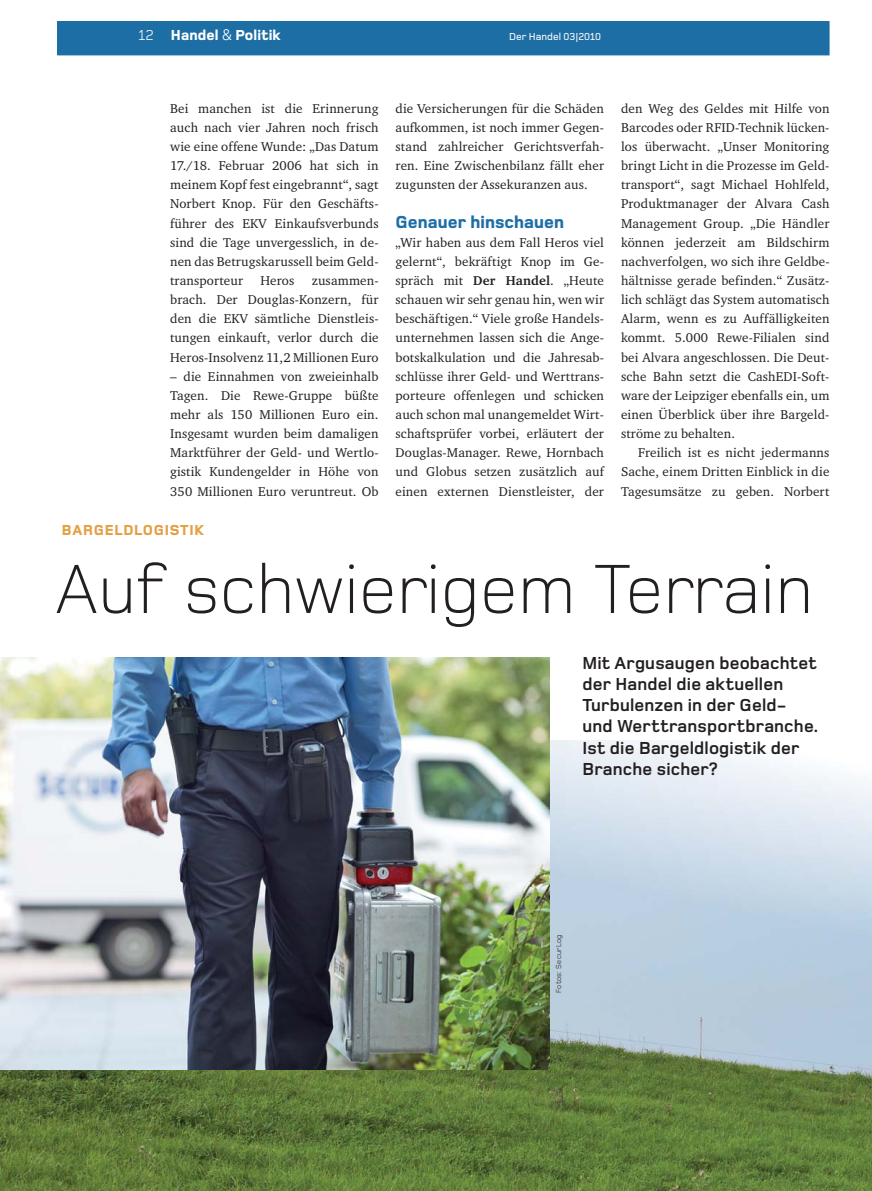
<style>
.page{position:relative;width:872px;height:1191px;background:#fff}
.page>*{position:absolute;margin:0;border:0;box-sizing:border-box;transform-origin:0 0}
.t1{font:300 72px "Foundry Monoline";letter-spacing:-.005em;color:#231f20}
.t2{font:700 18px/21.3px "Foundry Monoline";letter-spacing:.01em;color:#231f20}
.t3{font:800 18px "Foundry Monoline";letter-spacing:.005em;color:#1e6ea6}
.t4{font:800 15px "Foundry Monoline";letter-spacing:.01em;color:#fff}
.t5{font:800 15px "Foundry Monoline";letter-spacing:.05em;color:#e3a045}
.t6{font:13.2px/19.2px "Charter ITC";letter-spacing:.01em;color:#231f20;text-align:justify}
.t7{font:500 10.5px "Foundry Monoline";color:#fff}
.t8{font:7.5px "Foundry Monoline";letter-spacing:.03em;color:#231f20}
.s1{font-weight:400}
.s2{font-family:"Vectora LH";font-weight:300}
.s3{font-weight:700}
</style>
<div class="page">
<img style="left:0;top:740px;width:872px;height:451px">
<img style="left:0;top:657px;width:550px;height:412px">
<div style="left:58px;top:22px;width:771px;height:33px;background:#1e6ea6"></div>
<div style="left:57px;top:21px;width:772px;height:34px;border:1px solid #1e6ea6"></div>
<p class="t4" style="left:138px;top:30px;width:144px"><span class="s1">12</span> Handel <span class="s2">&amp;</span> Politik</p>
<p class="t7" style="left:509px;top:33px;width:93px">Der Handel 03|2010</p>
<p class="t6" style="left:170px;top:100px;width:210px">Bei manchen ist die Erinnerung auch nach vier Jahren noch frisch wie eine offene Wunde: „Das Datum 17./18. Februar 2006 hat sich in meinem Kopf fest eingebrannt“, sagt Norbert Knop. Für den Geschäfts&shy;führer des EKV Einkaufsverbunds sind die Tage unvergesslich, in de&shy;nen das Betrugskarussell beim Geld&shy;transporteur</p>
<p class="t6" style="left:260px;top:272px;width:35px">Heros</p>
<p class="t6" style="left:170px;top:272px;width:210px;text-indent:142px">zusammen&shy;brach. Der Douglas-Konzern, für den die EKV sämtliche Dienstleis&shy;tungen einkauft, verlor durch die Heros-Insolvenz 11,2 Millionen Euro</p>
<p class="t6" style="left:170px;top:367px;width:210px">– die Einnahmen von zweieinhalb Tagen. Die Rewe-Gruppe büßte mehr als 150 Millionen Euro ein.<br>Insgesamt wurden beim damaligen Marktführer der Geld- und Wertlo&shy;gistik Kundengelder in Höhe von 350 Millionen Euro veruntreut. Ob</p>
<p class="t6" style="left:395px;top:100px;width:210px">die Versicherungen für die Schäden aufkommen, ist noch immer Gegen&shy;stand zahlreicher Gerichtsverfah&shy;ren. Eine Zwischenbilanz fällt eher zugunsten der Assekuranzen aus.</p>
<h2 class="t3" style="left:395px;top:215px;width:170px">Genauer hinschauen</h2>
<p class="t6" style="left:395px;top:233px;width:210px">„Wir haben aus dem Fall Heros viel gelernt“, bekräftigt Knop im Ge&shy;spräch mit <span class="s3">Der Handel</span>. „Heute schauen wir sehr genau hin, wen wir beschäftigen.“ Viele große Handels&shy;unternehmen lassen sich die Ange&shy;botskalkulation und die Jahresab&shy;schlüsse ihrer Geld- und Werttrans&shy;porteure offenlegen und schicken auch schon mal unangemeldet Wirt&shy;schaftsprüfer vorbei, erläutert der Douglas-Manager. Rewe, Hornbach und Globus setzen zusätzlich auf einen externen Dienstleister, der</p>
<p class="t6" style="left:621px;top:100px;width:210px">den Weg des Geldes mit Hilfe von Barcodes oder RFID-Technik lücken&shy;los überwacht. „Unser Monitoring bringt Licht in die Prozesse im Geld&shy;transport“, sagt Michael Hohlfeld, Produktmanager der Alvara Cash Management Group. „Die Händler können jederzeit am Bildschirm nachverfolgen, wo sich ihre Geldbe&shy;hältnisse gerade befinden.“ Zusätz&shy;lich schlägt das System automatisch Alarm, wenn es zu Auffälligkeiten kommt. 5.000 Rewe-Filialen sind bei Alvara angeschlossen. Die Deut&shy;sche Bahn setzt die CashEDI-Soft&shy;ware der Leipziger ebenfalls ein, um einen Überblick über ihre Bargeld&shy;ströme zu behalten.</p>
<p class="t6" style="left:621px;top:444px;width:210px;text-indent:17px">Freilich ist es nicht jedermanns Sache, einem Dritten Einblick in die Tagesumsätze zu geben. Norbert</p>
<p class="t5" style="left:62px;top:525px;width:144px">BARGELDLOGISTIK</p>
<h1 class="t1" style="left:55px;top:564px;width:760px">Auf schwierigem Terrain</h1>
<h2 class="t2" style="left:582px;top:653px;width:237px">Mit Argusaugen beobachtet der Handel die aktuellen<br>Turbulenzen in der Geld&shy;und Werttransportbranche.<br>Ist die Bargeldlogistik der<br>Branche sicher?</h2>
<p class="t8" style="left:556px;top:993px;width:60px;rotate:-90deg">Fotos: SecurLog</p>
</div>
